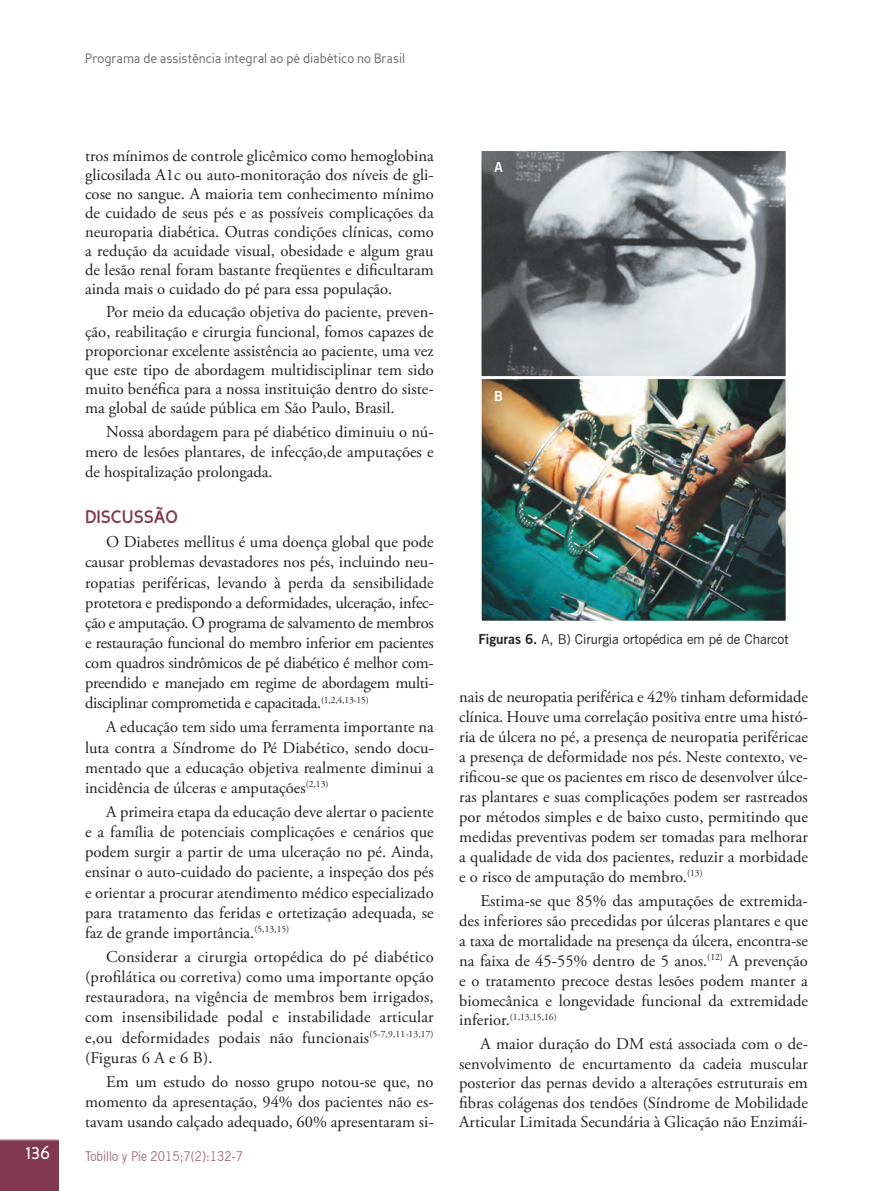
<style>
.page{position:relative;width:893px;height:1191px;background:#fff}
.page>*{position:absolute;margin:0;border:0;box-sizing:border-box;transform-origin:0 0}
.t1{font:21px "Perspective Sans";color:#fff;scale:.9 1}
.t2{font:700 18px "Perspective Sans";color:#823850;scale:.9 1}
.t3{font:16.5px/20.1px "Adobe Garamond Pro";color:#231f20;text-align:justify}
.t4{font:13.5px "Perspective Sans";color:#6c6d70;scale:.9 1}
.t5{font:13.5px "News Gothic BT";color:#231f20}
.t6{font:13.5px "News Gothic BT";color:#9f6875;scale:.9 1}
.t7{font:700 13.5px "News Gothic BT";color:#fff}
.t8{font:9.6px "Adobe Garamond Pro";color:#231f20}
.s1{font-weight:700}
.s2{font-size:16.5px}
</style>
<div class="page">
<div style="left:0;top:1141px;width:59px;height:50px;background:#823850"></div>
<hr style="left:0;top:1139px;width:59px;height:2px;background:#9f6875">
<img style="left:482px;top:152px;width:303px;height:467px">
<div style="left:479px;top:375px;width:310px;height:248px;border:3px solid #fff"></div>
<div style="left:478px;top:148px;width:311px;height:231px;border:3px solid #fff"></div>
<p class="t4" style="left:85px;top:51px;width:357px">Programa de assistência integral ao pé diabético no Brasil</p>
<p class="t3" style="left:85px;top:147px;width:350px;line-height:19px">tros mínimos de controle glicêmico como hemoglobina glicosilada A1c ou auto-monitoração dos níveis de gli&shy;cose no sangue. A maioria tem conhecimento mínimo de cuidado de seus pés e as possíveis complicações da neuropatia diabética. Outras condições clínicas, como a redução da acuidade visual, obesidade e algum grau de lesão renal foram bastante freqüentes e dificultaram ainda mais o cuidado do pé para essa população.</p>
<p class="t3" style="left:85px;top:303px;width:350px;line-height:19px;text-indent:21px">Por meio da educação objetiva do paciente, preven&shy;ção, reabilitação e cirurgia funcional, fomos capazes de proporcionar excelente assistência ao paciente, uma vez que este tipo de abordagem multidisciplinar tem sido muito benéfica para a nossa instituição dentro do siste&shy;ma global de saúde pública em São Paulo, Brasil.</p>
<p class="t3" style="left:85px;top:422px;width:350px;text-indent:21px">Nossa abordagem para pé diabético diminuiu o nú&shy;mero de lesões plantares, de infecção,de amputações e de hospitalização prolongada.</p>
<p class="t2" style="left:85px;top:506px;width:105px">DISCUSSÃO</p>
<p class="t3" style="left:85px;top:532px;width:350px;text-indent:21px">O Diabetes mellitus é uma doença global que pode causar problemas devastadores nos pés, incluindo neu&shy;ropatias periféricas, levando à perda da sensibilidade protetora e predispondo a deformidades, ulceração, infec&shy;ção e amputação. O programa de salvamento de membros e restauração funcional do membro inferior em pacientes com quadros sindrômicos de pé diabético é melhor com&shy;preendido e manejado em regime de abordagem multi&shy;disciplinar comprometida e capacitada.<sup>(1,2,4,13-15)</sup></p>
<p class="t3" style="left:85px;top:718px;width:350px;text-indent:21px">A educação tem sido uma ferramenta importante na luta contra a Síndrome do Pé Diabético, sendo docu&shy;mentado que a educação objetiva realmente diminui a incidência de úlceras e amputações<sup>(2,13)</sup></p>
<p class="t3" style="left:85px;top:802px;width:350px;text-indent:21px">A primeira etapa da educação deve alertar o paciente e a família de potenciais complicações e cenários que podem surgir a partir de uma ulceração no pé. Ainda, ensinar o auto-cuidado do paciente, a inspeção dos pés e orientar a procurar atendimento médico especializado para tratamento das feridas e ortetização adequada, se faz de grande importância.<sup>(5,13,15)</sup></p>
<p class="t3" style="left:85px;top:947px;width:350px;text-indent:21px">Considerar a cirurgia ortopédica do pé diabético (profilática ou corretiva) como uma importante opção restauradora, na vigência de membros bem irrigados, com insensibilidade podal e instabilidade articular e,ou deformidades podais não funcionais<sup>(5-7,9,11-13,17) </sup>(Figuras 6 A e 6 B).</p>
<p class="t3" style="left:85px;top:1072px;width:350px;text-indent:21px">Em um estudo do nosso grupo notou-se que, no momento da apresentação, 94% dos pacientes não es&shy;tavam usando calçado adequado, 60% apresentaram si-</p>
<p class="t1" style="left:25px;top:1139px;width:29px">136</p>
<p class="t6" style="left:85px;top:1147px;width:177px">Tobillo y Pie 2015;7(2):132-7</p>
<p class="t7" style="left:494px;top:159px;width:10px">A</p>
<p class="t7" style="left:494px;top:388px;width:10px">B</p>
<p class="t5" style="left:478px;top:631px;width:312px"><span class="s1">Figuras 6.</span> A, B) Cirurgia ortopédica em pé de Charcot</p>
<p class="t3" style="left:459px;top:687px;width:350px">nais de neuropatia periférica e 42% tinham deformidade clínica. Houve uma correlação positiva entre uma histó&shy;ria de úlcera no pé, a presença de neuropatia periféricae a presença de deformidade nos pés. Neste contexto, ve&shy;rificou-se que os pacientes em risco de desenvolver úlce&shy;ras plantares e suas complicações podem ser rastreados por métodos simples e de baixo custo, permitindo que medidas preventivas podem ser tomadas para melhorar a qualidade de vida dos pacientes, reduzir a morbidade e o risco de amputação do membro.<sup>(13)</sup></p>
<p class="t3" style="left:459px;top:891px;width:350px;text-indent:21px">Estima-se que 85% das amputações de extremida&shy;des inferiores são precedidas por úlceras plantares e que a taxa de mortalidade na presença da úlcera, encontra-se na faixa de 45-55% dentro de 5 anos.<sup>(12)</sup> A prevenção e o tratamento precoce destas lesões podem manter a biomecânica e longevidade funcional da extremidade</p>
<p class="t8" style="left:459px;top:1010px;width:99px"><span class="s2">inferior.</span>(1,13,15,16)</p>
<p class="t3" style="left:459px;top:1034px;width:350px;line-height:19.5px;text-indent:21px">A maior duração do DM está associada com o de&shy;senvolvimento de encurtamento da cadeia muscular posterior das pernas devido a alterações estruturais em fibras colágenas dos tendões (Síndrome de Mobilidade Articular Limitada Secundária à Glicação não Enzimái-</p>
</div>
